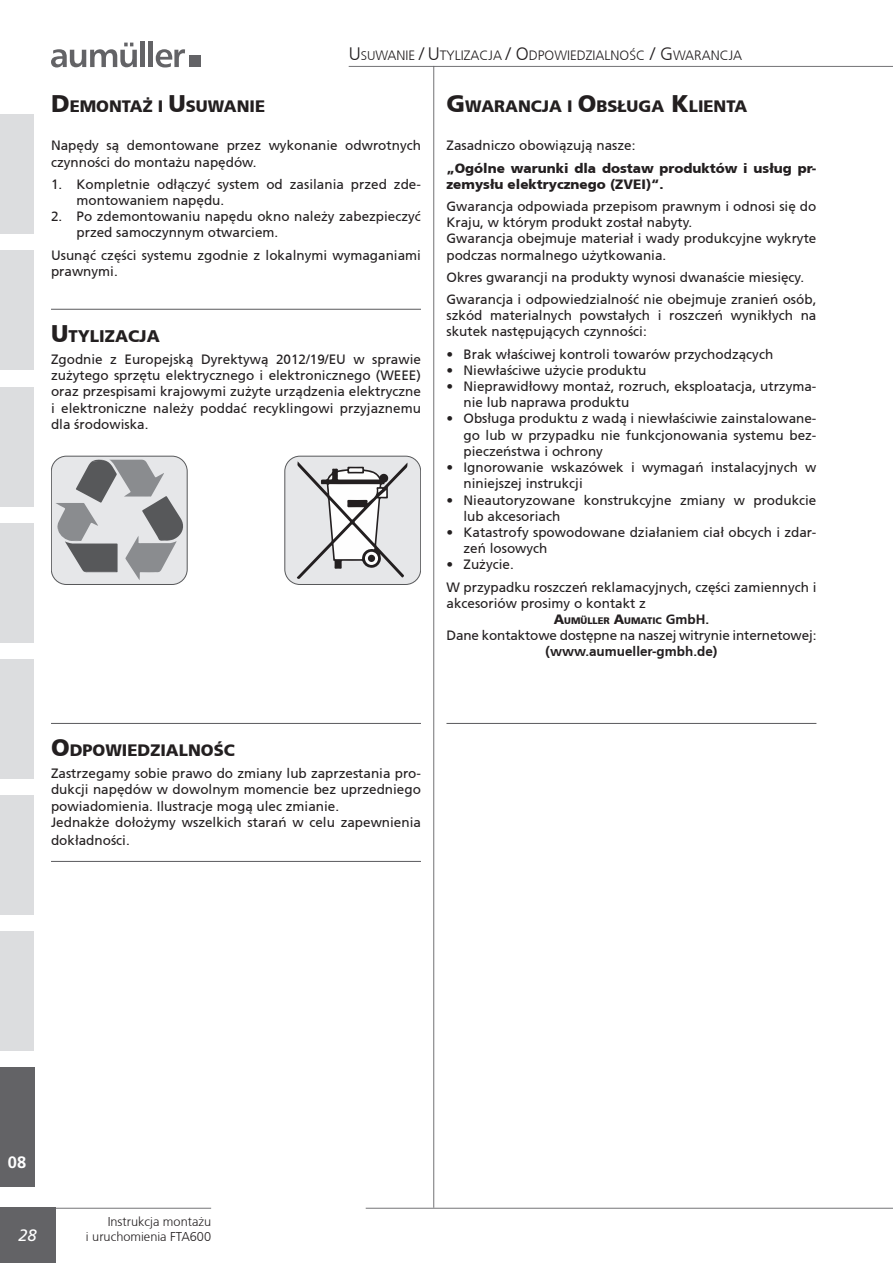
<style>
.page{position:relative;width:893px;height:1263px;background:#fff}
.page>*{position:absolute;margin:0;border:0;box-sizing:border-box;transform-origin:0 0}
._16_55_bold_links{font:900 16.8px "Frutiger CE";color:#231f20}
._16_55_bold_links-2{font:900 16.5px "Frutiger CE";color:#231f20}
.t1{font:italic 16.5px "Frutiger LT Std";color:#fff}
.Kapitelzahlen_CB{font:700 16.5px "Frutiger LT Std";color:#fff}
._9_55_regular_block{font:13.5px/16.2px "Frutiger CE";color:#231f20}
._9_55_regular_block-2{font:900 13.5px/16.2px "Frutiger CE";color:#231f20}
.Kopf_linkeSeite{font:300 13.5px "Frutiger CE";color:#231f20}
._9_45-bold_zentriere{font:700 13.5px "Frutiger CE";color:#231f20}
.t2{font:300 12.75px/15.3px "Frutiger CE";color:#231f20;text-align:right}
._9_45-bold_zentriere-2{font:900 9.45px "Frutiger CE";color:#231f20}
.s1{font-size:18px}
.s2{font-size:12.6px}
.s3{font-size:24px}
.s4{font-size:13.5px}
.s5{font-weight:700;font-size:13.5px}
</style>
<div class="page">
<hr style="left:349px;top:66px;width:544px;height:1px;background:#636366">
<svg style="left:51px;top:43px;width:86px;height:24px"></svg>
<hr style="left:141px;top:41px;width:4px;height:26px;background:#636366">
<hr style="left:149px;top:41px;width:4px;height:26px;background:#636366">
<svg style="left:156px;top:49px;width:29px;height:18px"></svg>
<div style="left:189px;top:56px;width:11px;height:11px;background:#636366"></div>
<hr style="left:0;top:1208px;width:211px;height:1px;background:#636366">
<hr style="left:366px;top:1208px;width:527px;height:1px;background:#636366">
<div style="left:0;top:1208px;width:55px;height:55px;background:#636366"></div>
<div style="left:0;top:931px;width:34px;height:119px;background:#dcdddf"></div>
<div style="left:0;top:795px;width:34px;height:119px;background:#dcdddf"></div>
<div style="left:0;top:659px;width:34px;height:119px;background:#dcdddf"></div>
<div style="left:0;top:523px;width:34px;height:119px;background:#dcdddf"></div>
<div style="left:0;top:387px;width:34px;height:119px;background:#dcdddf"></div>
<div style="left:0;top:115px;width:34px;height:119px;background:#dcdddf"></div>
<div style="left:0;top:251px;width:34px;height:119px;background:#dcdddf"></div>
<div style="left:0;top:1068px;width:34px;height:119px;background:#636366"></div>
<hr style="left:433px;top:66px;width:1px;height:1142px;background:#636366">
<hr style="left:446px;top:723px;width:370px;height:1px;background:#636366">
<hr style="left:51px;top:861px;width:370px;height:1px;background:#636366">
<hr style="left:51px;top:723px;width:370px;height:1px;background:#636366">
<hr style="left:51px;top:309px;width:370px;height:1px;background:#636366">
<div style="left:285px;top:456px;width:136px;height:128px;background:#e6e7e9;border-radius:15px"></div>
<div style="left:284px;top:456px;width:137px;height:129px;border:1px solid #57585a;border-radius:15px"></div>
<svg style="left:297px;top:461px;width:111px;height:118px"></svg>
<div style="left:368px;top:555px;width:7px;height:7px;background:#242021;border-radius:50%"></div>
<div style="left:51px;top:456px;width:136px;height:128px;background:#e6e7e9;border-radius:15px"></div>
<div style="left:51px;top:456px;width:136px;height:129px;border:1px solid #57585a;border-radius:15px"></div>
<svg style="left:55px;top:460px;width:130px;height:120px"></svg>
<p class="Kopf_linkeSeite" style="left:349px;top:47px;width:36px"><span class="s1">U</span><span class="s2">su</span>WANIE</p>
<p class="Kopf_linkeSeite" style="left:419px;top:47px;width:324px"><span class="s1">/ U</span>TYLIZACJA <span class="s1">/ O</span>DPOWIEDZIALNOŚC <span class="s1">/ G</span>WARAN CJA</p>
<p class="_16_55_bold_links-2" style="left:51px;top:96px;width:33px"><span class="s3">D</span>EMO</p>
<p class="_16_55_bold_links-2" style="left:109px;top:96px;width:149px">NTAŻ I <span class="s3">U</span>SUWANIE</p>
<p class="_16_55_bold_links-2" style="left:446px;top:96px;width:302px"><span class="s3">G</span>WARANCJA I <span class="s3">O</span>BSŁUGA <span class="s3">K</span>LIE NTA</p>
<p class="_9_55_regular_block" style="left:51px;top:138px;width:371px">Napędy są demontowane przez wykonanie odwrotnych czynności do montażu napędów.</p>
<p class="_9_55_regular_block" style="left:77px;top:176px;width:346px;text-indent:-26px">1. Kompletnie odłączyć system od zasilania przed zde&shy;montowaniem napędu.</p>
<p class="_9_55_regular_block" style="left:77px;top:208px;width:346px;text-indent:-26px">2. Po zdemontowaniu napędu okno należy zabezpieczyć przed samoczynnym otwarciem.</p>
<p class="_9_55_regular_block" style="left:51px;top:247px;width:371px">Usunąć części systemu zgodnie z lokalnymi wymaganiami prawnymi.</p>
<p class="_9_55_regular_block" style="left:446px;top:138px;width:191px">Zasadniczo obowiązują nasze:</p>
<p class="_9_55_regular_block-2" style="left:446px;top:160px;width:371px">„Ogólne warunki dla dostaw produktów i usług pr&shy;zemysłu elektrycznego (ZVEI)“.</p>
<p class="_9_55_regular_block" style="left:446px;top:198px;width:371px">Gwarancja odpowiada przepisom prawnym i odnosi się do<br>Kraju, w którym produkt został nabyty.</p>
<p class="_9_55_regular_block" style="left:446px;top:231px;width:371px">Gwarancja obejmuje materiał i wady produkcyjne wykryte podczas normalnego użytkowania.</p>
<p class="_9_55_regular_block" style="left:446px;top:269px;width:359px">Okres gwarancji na produkty wynosi dwanaście miesięcy.</p>
<p class="_9_55_regular_block" style="left:446px;top:291px;width:371px;text-align:justify">Gwarancja i odpowiedzialność nie obejmuje zranień osób, szkód materialnych powstałych i roszczeń wynikłych na skutek następujących czynności:</p>
<p class="_9_55_regular_block" style="left:446px;top:346px;width:328px">• Brak właściwej kontroli towarów przychodzących</p>
<p class="_9_55_regular_block" style="left:446px;top:362px;width:202px">• Niewłaściwe użycie produktu</p>
<p class="_9_55_regular_block" style="left:463px;top:378px;width:354px;text-indent:-17px">• Nieprawidłowy montaż, rozruch, eksploatacja, utrzyma&shy;nie lub naprawa produktu</p>
<p class="_9_55_regular_block" style="left:463px;top:411px;width:354px;text-align:justify;text-indent:-17px">• Obsługa produktu z wadą i niewłaściwie zainstalowane&shy;go lub w przypadku nie funkcjonowania systemu bez&shy;pieczeństwa i ochrony</p>
<p class="_9_55_regular_block" style="left:463px;top:459px;width:354px;text-indent:-17px">• Ignorowanie wskazówek i wymagań instalacyjnych w niniejszej instrukcji</p>
<p class="_9_55_regular_block" style="left:463px;top:492px;width:354px;text-indent:-17px">• Nieautoryzowane konstrukcyjne zmiany w produkcie lub akcesoriach</p>
<p class="_9_55_regular_block" style="left:463px;top:524px;width:354px;text-indent:-17px">• Katastrofy spowodowane działaniem ciał obcych i zdar&shy;zeń losowych</p>
<p class="_9_55_regular_block" style="left:446px;top:556px;width:69px">• Zużycie.</p>
<p class="_9_55_regular_block" style="left:446px;top:579px;width:371px">W przypadku roszczeń reklamacyjnych, części zamiennych i akcesoriów prosimy o kontakt z</p>
<p class="_9_45-bold_zentriere-2" style="left:554px;top:615px;width:157px"><span class="s4">A</span>UMÜLLER <span class="s4">A</span>UMATIC <span class="s5">GmbH.</span></p>
<p class="_9_55_regular_block" style="left:446px;top:627px;width:371px">Dane kontaktowe dostępne na naszej witrynie internetowej:</p>
<p class="_9_45-bold_zentriere" style="left:546px;top:643px;width:173px">(www.aumueller-gmbh.de)</p>
<p class="_16_55_bold_links" style="left:51px;top:326px;width:100px"><span class="s3">U</span>TYLIZACJA</p>
<p class="_9_55_regular_block" style="left:51px;top:351px;width:371px;text-align:justify">Zgodnie z Europejską Dyrektywą 2012/19/EU w sprawie zużytego sprzętu elektrycznego i elektronicznego (WEEE) oraz przespisami krajowymi zużyte urządzenia elektryczne i elektroniczne należy poddać recyklingowi przyjaznemu dla środowiska.</p>
<p class="_16_55_bold_links-2" style="left:51px;top:740px;width:67px"><span class="s3">O</span>DPOWIED</p>
<p class="_16_55_bold_links-2" style="left:150px;top:740px;width:21px">ZIALN</p>
<p class="_16_55_bold_links-2" style="left:201px;top:740px;width:24px">OŚC</p>
<p class="_9_55_regular_block" style="left:51px;top:765px;width:371px;text-align:justify">Zastrzegamy sobie prawo do zmiany lub zaprzestania pro&shy;dukcji napędów w dowolnym momencie bez uprzedniego powiadomienia. Ilustracje mogą ulec zmianie.</p>
<p class="_9_55_regular_block" style="left:51px;top:813px;width:371px;line-height:18px">Jednakże dołożymy wszelkich starań w celu zapewnienia dokładności.</p>
<p class="Kapitelzahlen_CB" style="left:8px;top:1153px;width:20px">08</p>
<p class="t1" style="left:18px;top:1226px;width:20px">28</p>
<p class="t2" style="left:86px;top:1213px;width:127px">Instrukcja montażu<br>i uruchomienia FTA600</p>
</div>
